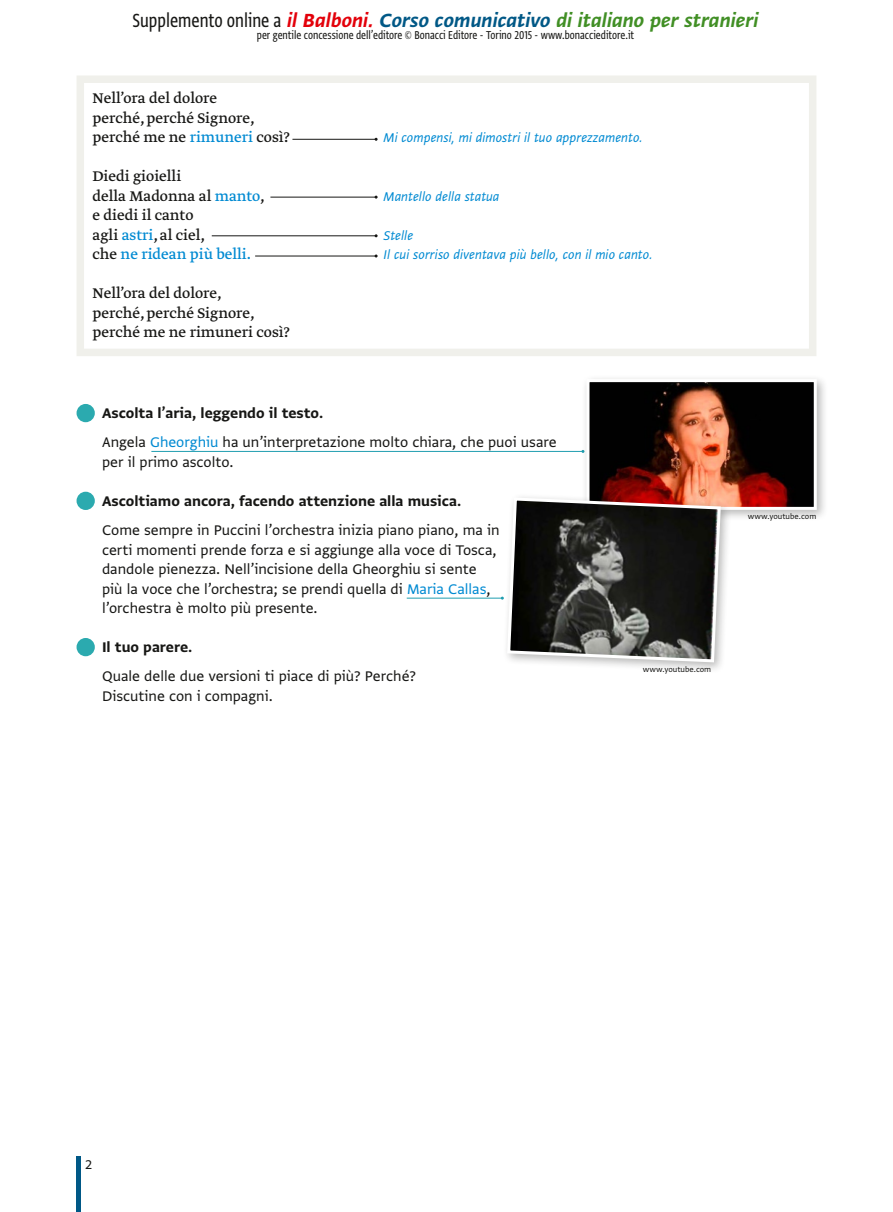
<style>
.page{position:relative;width:893px;height:1212px;background:#fff}
.page>*{position:absolute;margin:0;border:0;box-sizing:border-box;transform-origin:0 0}
.t1{font:22.5px "Greta Sans Std Bld Ita";color:#418f25}
.ESE_testo_Regular{font:16.5px/19.5px "Greta Sans Std";color:#171715}
.OP_brano{font:16.5px/19.5px "Greta Text Pro";color:#171715}
.ESE_consegna{font:16.5px "Greta Sans Std Bld";color:#171715}
.OP_brano-2{font:16.5px "Greta Text Pro";color:#008ad2}
.OP_brano-3{font:italic 15px "Greta Sans Std";color:#008ad2}
.t2{font:15px "Greta Sans Std";color:#171715}
.t3{font:13.5px "Greta Sans Cnd Std";color:#171715}
.Dida{font:9px "Greta Sans Std";color:#171715}
.s1{font-family:"Greta Sans Cnd Std";color:#171715}
.s2{color:#e3000a}
.s3{color:#005886}
.s4{color:#008ad2}
.s5{color:#171715}
</style>
<div class="page">
<hr style="left:77px;top:1156px;width:4px;height:56px;background:#005886">
<div style="left:77px;top:404px;width:18px;height:18px;background:#2baaaf;border-radius:50%"></div>
<div style="left:77px;top:492px;width:18px;height:18px;background:#2baaaf;border-radius:50%"></div>
<div style="left:77px;top:638px;width:18px;height:18px;background:#2baaaf;border-radius:50%"></div>
<hr style="left:151px;top:451px;width:432px;height:1px;background:#209eb0">
<hr style="left:407px;top:598px;width:95px;height:1px;background:#209eb0">
<div style="left:77px;top:75px;width:739px;height:281px;border:8px solid #f0f0eb"></div>
<hr style="left:292px;top:139px;width:84px;height:1px;background:#171715">
<hr style="left:270px;top:197px;width:106px;height:1px;background:#171715">
<hr style="left:212px;top:235px;width:164px;height:1px;background:#171715">
<hr style="left:255px;top:256px;width:121px;height:1px;background:#171715">
<div style="left:581px;top:374px;width:247px;height:147px;background:#171715;opacity:.3"></div>
<img style="left:590px;top:383px;width:223px;height:123px">
<div style="left:586px;top:379px;width:231px;height:131px;border:3px solid #fff"></div>
<div style="left:502px;top:492px;width:230px;height:181px;background:#171715;opacity:.3"></div>
<svg style="left:501px;top:496px;width:221px;height:168px;background:#4e4b48"></svg>
<h1 class="t1" style="left:132px;top:7px;width:628px"><span class="s1">Supplemento online a</span> <span class="s2">il Balboni.</span> <span class="s3">Corso comunicativo</span> di italiano per stranieri</h1>
<p class="t3" style="left:257px;top:27px;width:379px">per gentile concessione dell’editore © Bonacci Editore - Torino 2015 - www.bonaccieditore.it</p>
<p class="OP_brano" style="left:93px;top:89px;width:126px">Nell’ora del dolore</p>
<p class="OP_brano" style="left:93px;top:109px;width:164px">perché, perché Signore,</p>
<p class="OP_brano" style="left:93px;top:128px;width:199px">perché me ne <span class="s4">rimuneri</span> così?</p>
<p class="OP_brano-3" style="left:384px;top:129px;width:261px">Mi compensi, mi dimostri il tuo apprezzamento.</p>
<p class="OP_brano" style="left:93px;top:167px;width:90px">Diedi gioielli</p>
<p class="OP_brano" style="left:93px;top:187px;width:174px">della Madonna al <span class="s4">manto</span>,</p>
<p class="OP_brano-3" style="left:384px;top:187px;width:117px">Mantello della statua</p>
<p class="OP_brano" style="left:93px;top:206px;width:114px">e diedi il canto agli <span class="s4">astri</span>, al ciel,</p>
<p class="OP_brano-3" style="left:384px;top:226px;width:31px">Stelle</p>
<p class="OP_brano-2" style="left:93px;top:244px;width:160px"><span class="s5">che</span> ne ridean più belli.</p>
<p class="OP_brano-3" style="left:384px;top:246px;width:270px">Il cui sorriso diventava più bello, con il mio canto.</p>
<p class="OP_brano" style="left:93px;top:284px;width:131px">Nell’ora del dolore,</p>
<p class="OP_brano" style="left:93px;top:304px;width:164px">perché, perché Signore,</p>
<p class="OP_brano" style="left:93px;top:323px;width:199px">perché me ne rimuneri così?</p>
<p class="ESE_consegna" style="left:102px;top:403px;width:223px">Ascolta l’aria, leggendo il testo.</p>
<p class="ESE_testo_Regular" style="left:102px;top:432px;width:456px">Angela <span class="s4">Gheorghiu</span> ha un’interpretazione molto chiara, che puoi usare per il primo ascolto.</p>
<p class="ESE_consegna" style="left:102px;top:491px;width:361px">Ascoltiamo ancora, facendo attenzione alla musica.</p>
<p class="ESE_testo_Regular" style="left:102px;top:520px;width:399px">Come sempre in Puccini l’orchestra inizia piano piano, ma in certi momenti prende forza e si aggiunge alla voce di Tosca, dandole pienezza. Nell’incisione della Gheorghiu si sente più la voce che l’orchestra; se prendi quella di <span class="s4">Maria Callas</span>, l’orchestra è molto più presente.</p>
<p class="ESE_consegna" style="left:102px;top:637px;width:92px">Il tuo parere.</p>
<p class="ESE_testo_Regular" style="left:102px;top:666px;width:316px">Quale delle due versioni ti piace di più? Perché?</p>
<p class="ESE_testo_Regular" style="left:102px;top:686px;width:172px">Discutine con i compagni.</p>
<p class="Dida" style="left:643px;top:663px;width:70px">www.youtube.com</p>
<p class="Dida" style="left:748px;top:511px;width:70px">www.youtube.com</p>
<p class="t2" style="left:85px;top:1156px;width:9px">2</p>
</div>
